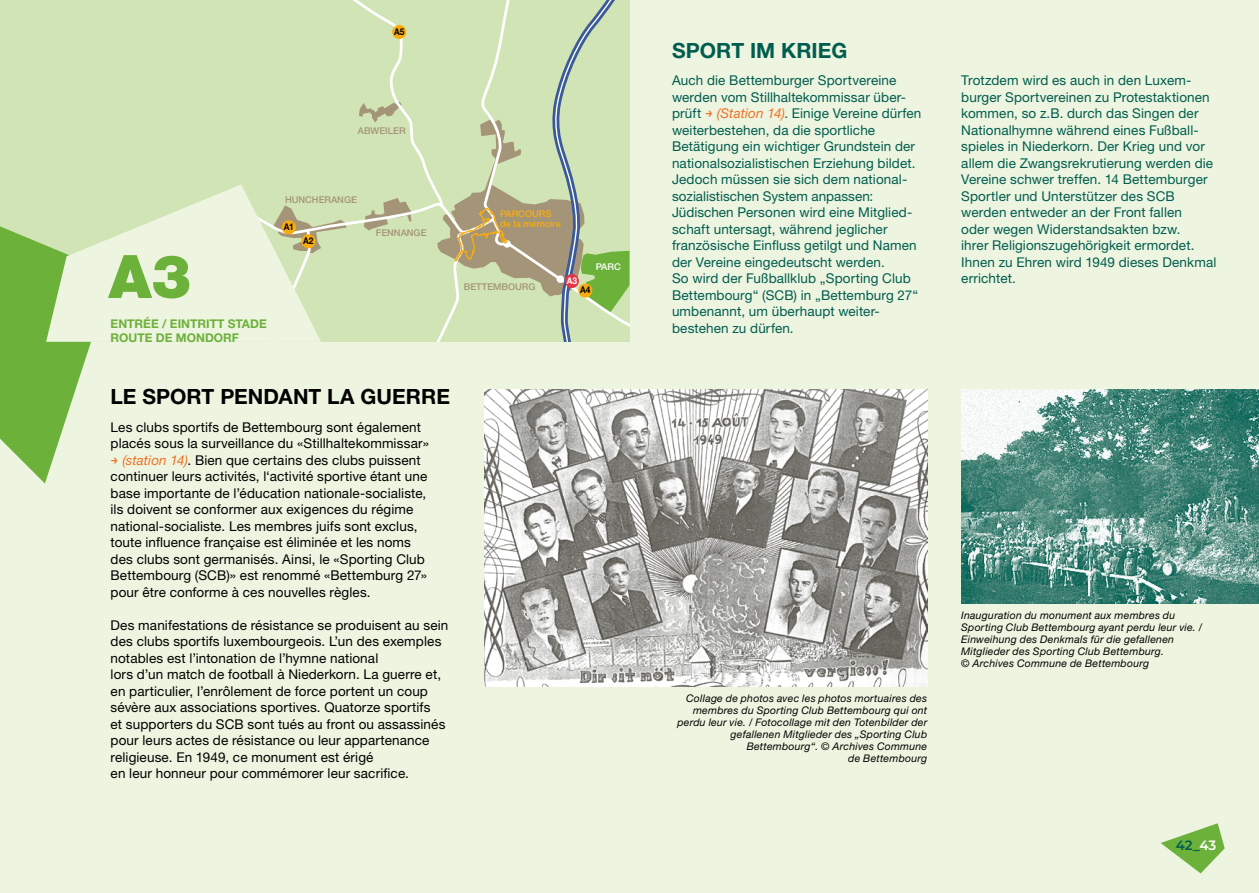
<style>
.page{position:relative;width:1259px;height:893px;background:#edf4df}
.page>*{position:absolute;margin:0;border:0;box-sizing:border-box;transform-origin:0 0}
.t1{font:900 60px "Helvetica Neue LT Std";color:#6cb13a}
.t2{font:700 21px "Helvetica Neue LT Std";color:#000}
.t3{font:700 21px "Helvetica Neue LT Std";color:#005d4f}
.t4{font:13.5px/16.5px "Helvetica Neue LT Std";letter-spacing:.01em;color:#000}
.t5{font:13.5px/16.5px "Helvetica Neue LT Std";letter-spacing:.01em;color:#005d4f}
.t6{font:600 13.5px "Montserrat";color:#005d4f}
.t7{font:700 12px/13.5px "Helvetica Neue LT Std";color:#6cb13a}
.t8{font:italic 10.5px/12px "Helvetica Neue LT Std";letter-spacing:.02em;color:#000}
.t9{font:500 9.3px "Helvetica Neue LT Std";color:#a49579}
.t10{font:500 9.3px/9.3px "Helvetica Neue LT Std";color:#f8ac0f}
.t11{font:700 9.3px "Helvetica Neue LT Std";letter-spacing:-.01em;color:#000;scale:.9 1}
.t12{font:500 9.3px "Helvetica Neue LT Std";color:#fff}
.t13{font:700 9.3px "Helvetica Neue LT Std";color:#fff;scale:.9 1}
.s1{font-family:"Montserrat";font-weight:600;color:#ee7326}
.s2{font-style:italic;color:#ee7326}
.s3{color:#fff}
</style>
<div class="page">
<svg style="left:1161px;top:823px;width:63px;height:50px"></svg>
<svg style="left:0;top:0;width:629px;height:483px"></svg>
<img style="left:485px;top:389px;width:442px;height:297px">
<img style="left:961px;top:389px;width:298px;height:215px">
<p class="t11" style="left:394px;top:26px;width:13px">A5</p>
<p class="t9" style="left:358px;top:125px;width:49px">ABWEILER</p>
<h1 class="t1" style="left:108px;top:241px;width:84px">A3</h1>
<p class="t7" style="left:111px;top:317px;width:158px">ENTRÉE / EINTRITT STADE<br>ROUTE DE MONDORF</p>
<p class="t9" style="left:285px;top:195px;width:73px">HUNCHERANGE</p>
<p class="t11" style="left:284px;top:221px;width:12px">A1</p>
<p class="t11" style="left:303px;top:235px;width:13px">A2</p>
<p class="t9" style="left:376px;top:227px;width:52px">FENNANGE</p>
<p class="t10" style="left:500px;top:209px;width:62px">PARCOURS de la mémoire</p>
<p class="t12" style="left:596px;top:261px;width:27px">PARC</p>
<p class="t9" style="left:464px;top:281px;width:73px">BETTEMBOURG</p>
<p class="t13" style="left:567px;top:275px;width:13px">A3</p>
<p class="t11" style="left:580px;top:284px;width:13px">A4</p>
<h2 class="t2" style="left:111px;top:384px;width:341px">LE SPORT PENDANT LA GUERRE</h2>
<p class="t4" style="left:111px;top:418px;width:320px">Les clubs sportifs de Bettembourg sont également placés sous la surveillance du «Stillhaltekommissar»</p>
<p class="t4" style="left:111px;top:451px;width:318px"><span class="s1">→</span> <span class="s2">(station 14)</span>. Bien que certains des clubs puissent continuer leurs activités, l‘activité sportive étant une base importante de l’éducation nationale-socialiste, ils doivent se conformer aux exigences du régime national-socialiste. Les membres juifs sont exclus, toute influence française est éliminée et les noms des clubs sont germanisés. Ainsi, le «Sporting Club Bettembourg (SCB)» est renommé «Bettemburg 27» pour être conforme à ces nouvelles règles.</p>
<p class="t4" style="left:111px;top:616px;width:339px">Des manifestations de résistance se produisent au sein des clubs sportifs luxembourgeois. L’un des exemples notables est l’intonation de l’hymne national<br>lors d’un match de football à Niederkorn. La guerre et, en particulier, l’enrôlement de force portent un coup sévère aux associations sportives. Quatorze sportifs<br>et supporters du SCB sont tués au front ou assassinés pour leurs actes de résistance ou leur appartenance religieuse. En 1949, ce monument est érigé<br>en leur honneur pour commémorer leur sacrifice.</p>
<h2 class="t3" style="left:672px;top:37px;width:177px">SPORT IM KRIEG</h2>
<p class="t5" style="left:672px;top:72px;width:251px">Auch die Bettemburger Sportvereine werden vom Stillhaltekommissar über&shy;prüft <span class="s1">→</span> <span class="s2">(Station 14)</span>. Einige Vereine dürfen weiterbestehen, da die sportliche Betätigung ein wichtiger Grundstein der nationalsozialistischen Erziehung bildet.<br>Jedoch müssen sie sich dem national&shy;sozialistischen System anpassen:<br>Jüdischen Personen wird eine Mitglied&shy;schaft untersagt, während jeglicher französische Einfluss getilgt und Namen der Vereine eingedeutscht werden.<br>So wird der Fußballklub „Sporting Club Bettembourg“ (SCB) in „Bettemburg 27“ umbenannt, um überhaupt weiter&shy;bestehen zu dürfen.</p>
<p class="t5" style="left:961px;top:72px;width:257px">Trotzdem wird es auch in den Luxem&shy;burger Sportvereinen zu Protestaktionen kommen, so z.B. durch das Singen der Nationalhymne während eines Fußball&shy;spieles in Niederkorn. Der Krieg und vor allem die Zwangsrekrutierung werden die Vereine schwer treffen. 14 Bettemburger Sportler und Unterstützer des SCB werden entweder an der Front fallen<br>oder wegen Widerstandsakten bzw.<br>ihrer Religionszugehörigkeit ermordet.<br>Ihnen zu Ehren wird 1949 dieses Denkmal errichtet.</p>
<p class="t8" style="left:677px;top:692px;width:251px;text-align:right">Collage de photos avec les photos mortuaires des membres du Sporting Club Bettembourg qui ont perdu leur vie. / Fotocollage mit den Totenbilder der gefallenen Mitglieder des „Sporting Club Bettembourg“. © Archives Commune<br>de Bettembourg</p>
<p class="t8" style="left:961px;top:609px;width:242px">Inauguration du monument aux membres du Sporting Club Bettembourg ayant perdu leur vie. / Einweihung des Denkmals für die gefallenen Mitglieder des Sporting Club Bettemburg.<br>© Archives Commune de Bettembourg</p>
<p class="t6" style="left:1175px;top:836px;width:42px">42_<span class="s3">43</span></p>
</div>
